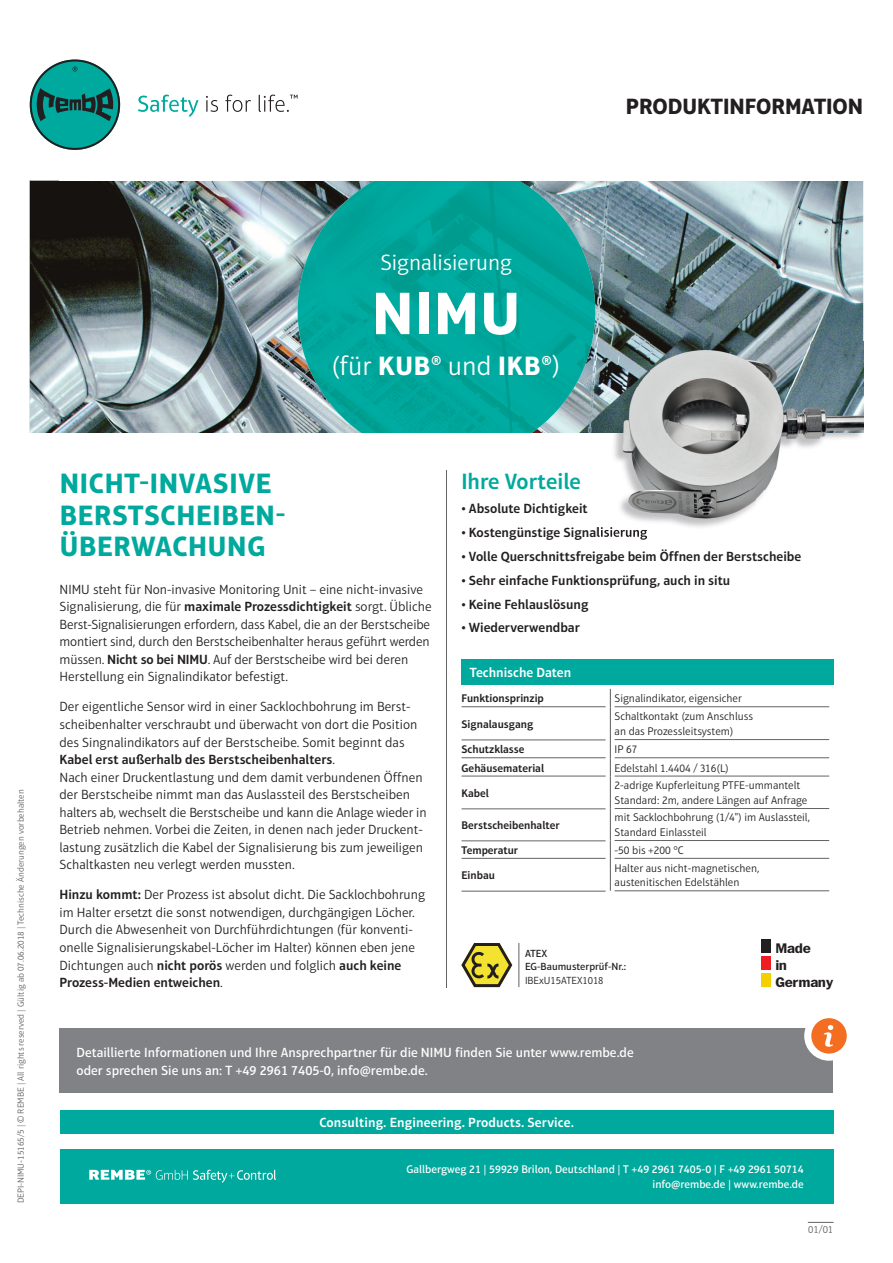
<style>
.page{position:relative;width:893px;height:1263px;background:#fff}
.page>*{position:absolute;margin:0;border:0;box-sizing:border-box;transform-origin:0 0}
.t1{font:700 60.9px "Aptifer Sans LT Pro";color:#fff}
.t2{font:700 28.5px/31.3px "Aptifer Sans LT Pro";letter-spacing:.025em;color:#00a99d}
.t3{font:300 27px "Aptifer Sans LT Pro";color:#fff}
.t4{font:700 22.5px "Aptifer Sans LT Pro";color:#231f20}
.t5{font:300 22.5px "Aptifer Sans LT Pro";color:#fff}
.t6{font:600 22.5px "Aptifer Sans LT Pro";color:#00a99d}
.t7{font:700 14.4px/17px "Franklin ITC Pro";letter-spacing:-.025em;color:#231f20}
.t8{font:300 13.5px/17.5px "Aptifer Sans LT Pro";color:#231f20}
.t9{font:600 13.5px "Aptifer Sans LT Pro";color:#231f20}
.t10{font:500 13.5px/17.5px "Aptifer Sans LT Pro";color:#fff}
.t11{font:600 13.5px "Aptifer Sans LT Pro";letter-spacing:.01em;color:#fff}
.t12{font:300 11.25px/14.7px "Aptifer Sans LT Pro";color:#231f20}
.t13{font:600 11.25px "Aptifer Sans LT Pro";color:#231f20}
.t14{font:500 11.25px/14.7px "Aptifer Sans LT Pro";color:#fff;text-align:right}
.t15{font:500 10.5px/13.5px "Aptifer Sans LT Pro";color:#231f20}
.t16{font:300 10.5px "Aptifer Sans LT Pro";color:#231f20}
.t17{font:300 10.5px "Aptifer Sans LT Pro";color:#636366}
.t18{font:300 9px "Aptifer Sans LT Pro";color:#636366}
.s1{font-weight:700}
.s2{font-weight:700;font-size:21.6px}
.s3{font-weight:600}
</style>
<div class="page">
<img style="left:30px;top:181px;width:833px;height:252px">
<hr style="left:446px;top:452px;width:1px;height:536px;background:#636366">
<img style="left:298px;top:181px;width:297px;height:252px">
<svg style="left:138px;top:95px;width:61px;height:22px"></svg>
<svg style="left:206px;top:96px;width:12px;height:16px"></svg>
<svg style="left:225px;top:95px;width:26px;height:17px"></svg>
<svg style="left:259px;top:95px;width:39px;height:17px"></svg>
<svg style="left:30px;top:60px;width:90px;height:90px"></svg>
<div style="left:761px;top:940px;width:9px;height:13px;background:#231f20"></div>
<div style="left:761px;top:957px;width:9px;height:13px;background:#ee1d23"></div>
<div style="left:761px;top:974px;width:9px;height:13px;background:#f4cf02"></div>
<div style="left:461px;top:659px;width:372px;height:26px;background:#00a99d"></div>
<hr style="left:519px;top:943px;width:1px;height:44px;background:#636366">
<svg style="left:461px;top:943px;width:51px;height:44px"></svg>
<svg style="left:610px;top:689px;width:1px;height:18px"></svg>
<hr style="left:610px;top:707px;width:1px;height:33px;background:#636366">
<svg style="left:610px;top:740px;width:1px;height:36px"></svg>
<hr style="left:610px;top:776px;width:1px;height:32px;background:#636366">
<hr style="left:610px;top:808px;width:1px;height:32px;background:#636366">
<svg style="left:610px;top:840px;width:1px;height:19px"></svg>
<hr style="left:610px;top:859px;width:1px;height:32px;background:#636366">
<hr style="left:461px;top:706px;width:145px;height:1px;background:#636366">
<hr style="left:615px;top:706px;width:214px;height:1px;background:#636366">
<hr style="left:461px;top:740px;width:145px;height:1px;background:#636366">
<hr style="left:615px;top:739px;width:214px;height:1px;background:#636366">
<hr style="left:461px;top:757px;width:145px;height:1px;background:#636366">
<hr style="left:615px;top:757px;width:214px;height:1px;background:#636366">
<hr style="left:461px;top:776px;width:145px;height:1px;background:#636366">
<hr style="left:615px;top:776px;width:214px;height:1px;background:#636366">
<hr style="left:461px;top:809px;width:145px;height:1px;background:#636366">
<hr style="left:615px;top:808px;width:214px;height:1px;background:#636366">
<hr style="left:461px;top:840px;width:145px;height:1px;background:#636366">
<hr style="left:615px;top:840px;width:214px;height:1px;background:#636366">
<hr style="left:461px;top:858px;width:145px;height:1px;background:#636366">
<hr style="left:615px;top:858px;width:214px;height:1px;background:#636366">
<hr style="left:461px;top:891px;width:145px;height:1px;background:#636366">
<hr style="left:615px;top:890px;width:214px;height:1px;background:#636366">
<div style="left:60px;top:1028px;width:773px;height:65px;background:#808285"></div>
<div style="left:804px;top:1011px;width:50px;height:50px;background:#fff;border-radius:50%"></div>
<svg style="left:811px;top:1018px;width:36px;height:35px"></svg>
<div style="left:60px;top:1149px;width:773px;height:54px;background:#00a99d"></div>
<div style="left:60px;top:1111px;width:773px;height:23px;background:#00a99d"></div>
<svg style="left:89px;top:1170px;width:187px;height:13px"></svg>
<div style="left:30px;top:434px;width:833px;height:36px;background:#fff"></div>
<img style="left:597px;top:341px;width:266px;height:197px">
<img style="left:597px;top:527px;width:50px;height:13px">
<svg style="left:808px;top:1222px;width:25px;height:1px"></svg>
<h3 class="t4" style="left:626px;top:92px;width:239px">PRODUKTINFORMATION</h3>
<h3 class="t5" style="left:380px;top:250px;width:133px">Signalisierung</h3>
<h1 class="t1" style="left:372px;top:277px;width:150px">NIMU</h1>
<h3 class="t3" style="left:331px;top:351px;width:231px">(für <span class="s1">KUB</span><span class="s2">®</span> und <span class="s1">IKB</span><span class="s2">®</span>)</h3>
<p class="t18" style="left:16px;top:1203px;width:415px;rotate:-90deg">DEPI-NIMU-15165/5 | © REMBE | All rights reserved | Gültig ab 07.06.2018 | Technische Änderungen vorbehalten</p>
<h2 class="t2" style="left:60px;top:468px;width:227px">NICHT-INVASIVE<br>BERSTSCHEIBEN-<br>ÜBERWACHUNG</h2>
<p class="t8" style="left:60px;top:580px;width:374px">NIMU steht für Non-invasive Monitoring Unit – eine nicht-invasive Signalisierung, die für <span class="s3">maximale Prozessdichtigkeit</span> sorgt. Übliche Berst-Signalisierungen erfordern, dass Kabel, die an der Berstscheibe montiert sind, durch den Berstscheibenhalter heraus geführt werden müssen. <span class="s3">Nicht so bei NIMU</span>. Auf der Berstscheibe wird bei deren Herstellung ein Signalindikator befestigt.</p>
<p class="t8" style="left:60px;top:698px;width:369px">Der eigentliche Sensor wird in einer Sacklochbohrung im Berst&shy;scheibenhalter verschraubt und überwacht von dort die Position des Singnalindikators auf der Berstscheibe. Somit beginnt das <span class="s3">Kabel erst außerhalb des Berstscheibenhalters</span>.<br>Nach einer Druckentlastung und dem damit verbundenen Öffnen der Berstscheibe nimmt man das Auslassteil des Berstscheiben halters ab, wechselt die Berstscheibe und kann die Anlage wieder in Betrieb nehmen. Vorbei die Zeiten, in denen nach jeder Druckent&shy;lastung zusätzlich die Kabel der Signalisierung bis zum jeweiligen Schaltkasten neu verlegt werden mussten.</p>
<p class="t8" style="left:60px;top:886px;width:367px"><span class="s3">Hinzu kommt:</span> Der Prozess ist absolut dicht. Die Sacklochbohrung im Halter ersetzt die sonst notwendigen, durchgängigen Löcher.<br>Durch die Abwesenheit von Durchführdichtungen (für konventi&shy;onelle Signalisierungskabel-Löcher im Halter) können eben jene Dichtungen auch <span class="s3">nicht porös</span> werden und folglich <span class="s3">auch keine Prozess-Medien entweichen</span>.</p>
<h3 class="t6" style="left:461px;top:468px;width:121px">Ihre Vorteile</h3>
<p class="t9" style="left:461px;top:500px;width:128px">• Absolute Dichtigkeit</p>
<p class="t9" style="left:461px;top:524px;width:188px">• Kostengünstige Signalisierung</p>
<p class="t9" style="left:461px;top:548px;width:341px">• Volle Querschnittsfreigabe beim Öffnen der Berstscheibe</p>
<p class="t9" style="left:461px;top:572px;width:270px">• Sehr einfache Funktionsprüfung, auch in situ</p>
<p class="t9" style="left:461px;top:596px;width:129px">• Keine Fehlauslösung</p>
<p class="t9" style="left:461px;top:620px;width:120px">• Wiederverwendbar</p>
<p class="t11" style="left:470px;top:664px;width:103px">Technische Daten</p>
<p class="t13" style="left:461px;top:692px;width:84px">Funktionsprinzip</p>
<p class="t12" style="left:615px;top:691px;width:129px">Signalindikator, eigensicher</p>
<p class="t13" style="left:461px;top:717px;width:73px">Signalausgang</p>
<p class="t12" style="left:615px;top:709px;width:140px">Schaltkontakt (zum Anschluss an das Prozessleitsystem)</p>
<p class="t13" style="left:461px;top:743px;width:64px">Schutzklasse</p>
<p class="t12" style="left:615px;top:742px;width:24px">IP 67</p>
<p class="t13" style="left:461px;top:761px;width:84px">Gehäusematerial</p>
<p class="t12" style="left:615px;top:760px;width:116px">Edelstahl 1.4404 / 316(L)</p>
<p class="t13" style="left:461px;top:786px;width:29px">Kabel</p>
<p class="t12" style="left:615px;top:778px;width:194px">2-adrige Kupferleitung PTFE-ummantelt<br>Standard: 2m, andere Längen auf Anfrage</p>
<p class="t13" style="left:461px;top:818px;width:100px">Berstscheibenhalter</p>
<p class="t12" style="left:615px;top:810px;width:197px">mit Sacklochbohrung (1/4") im Auslassteil,<br>Standard Einlassteil</p>
<p class="t13" style="left:461px;top:843px;width:58px">Temperatur</p>
<p class="t12" style="left:615px;top:843px;width:71px">-50 bis +200 °C</p>
<p class="t13" style="left:461px;top:868px;width:35px">Einbau</p>
<p class="t12" style="left:615px;top:860px;width:146px">Halter aus nicht-magnetischen, austenitischen Edelstählen</p>
<p class="t15" style="left:525px;top:947px;width:103px">ATEX<br>EG-Baumusterprüf-Nr.:</p>
<p class="t16" style="left:525px;top:974px;width:80px">IBExU15ATEX1018</p>
<p class="t7" style="left:776px;top:940px;width:59px">Made<br>in<br>Germany</p>
<p class="t10" style="left:77px;top:1043px;width:559px">Detaillierte Informationen und Ihre Ansprechpartner für die NIMU finden Sie unter www.rembe.de oder sprechen Sie uns an: T +49 2961 7405-0, info@rembe.de.</p>
<p class="t11" style="left:319px;top:1114px;width:256px">Consulting. Engineering. Products. Service.</p>
<p class="t14" style="left:406px;top:1162px;width:399px">Gallbergweg 21 | 59929 Brilon, Deutschland | T +49 2961 7405-0 | F +49 2961 50714 info@rembe.de | www.rembe.de</p>
<p class="t17" style="left:808px;top:1224px;width:27px">01/01</p>
</div>
